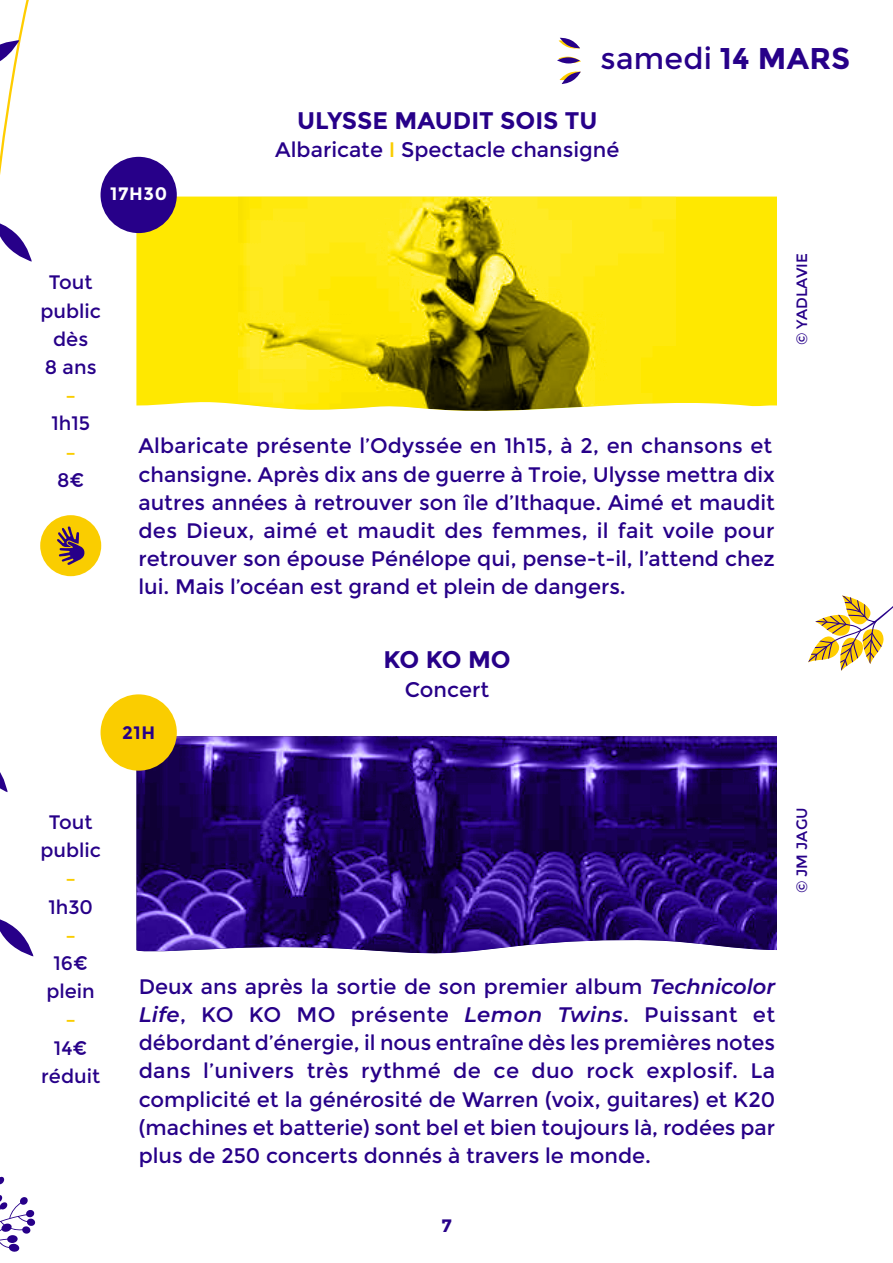
<style>
.page{position:relative;width:893px;height:1263px;background:#fff}
.page>*{position:absolute;margin:0;border:0;box-sizing:border-box;transform-origin:0 0}
.t1{font:30px "Montserrat";letter-spacing:.01em;color:#270089}
.t2{font:700 24px "Montserrat";color:#270089}
.t3{font:21px/28.2px "Montserrat";color:#270089}
.t4{font:19.5px/28.2px "Montserrat";color:#270089;text-align:center}
.t5{font:700 19.5px "Montserrat";color:#facd00}
.t6{font:700 18px "Montserrat";letter-spacing:.04em;color:#fff}
.t7{font:700 18px "Montserrat";color:#270089}
.t8{font:15px "Montserrat";color:#270089}
.s1{font-weight:700}
.s2{color:#facd00}
.s3{font-weight:600;font-style:italic}
</style>
<div class="page">
<svg style="left:558px;top:56px;width:23px;height:7px"></svg>
<svg style="left:559px;top:37px;width:21px;height:12px"></svg>
<svg style="left:557px;top:57px;width:23px;height:7px"></svg>
<svg style="left:560px;top:71px;width:21px;height:13px"></svg>
<div style="left:136px;top:197px;width:641px;height:210px;background:#ffe800"></div>
<img style="left:238px;top:197px;width:437px;height:214px">
<img style="left:136px;top:736px;width:641px;height:218px">
<div style="left:101px;top:694px;width:76px;height:77px;background:#facd00;border-radius:50%"></div>
<div style="left:101px;top:157px;width:76px;height:76px;background:#270089;border-radius:50%"></div>
<svg style="left:26px;top:1209px;width:9px;height:9px"></svg>
<div style="left:27px;top:1218px;width:8px;height:8px;background:#270089;border-radius:50%"></div>
<svg style="left:0;top:1176px;width:30px;height:76px"></svg>
<div style="left:40px;top:515px;width:61px;height:61px;background:#facd00;border-radius:50%"></div>
<svg style="left:57px;top:526px;width:28px;height:39px"></svg>
<svg style="left:0;top:0;width:55px;height:793px"></svg>
<svg style="left:0;top:919px;width:33px;height:37px"></svg>
<svg style="left:0;top:40px;width:19px;height:30px"></svg>
<svg style="left:0;top:221px;width:32px;height:41px"></svg>
<svg style="left:0;top:749px;width:8px;height:43px"></svg>
<svg style="left:808px;top:596px;width:85px;height:75px"></svg>
<p class="t6" style="left:110px;top:183px;width:59px">17H30</p>
<h1 class="t1" style="left:600px;top:42px;width:251px">samedi <span class="s1">14 MARS</span></h1>
<p class="t2" style="left:297px;top:106px;width:302px">ULYSSE MAUDIT SOIS TU</p>
<p class="t3" style="left:275px;top:136px;width:346px">Albaricate <span class="s2">I</span> Spectacle chansigné</p>
<p class="t4" style="left:40px;top:269px;width:62px">Tout public dès<br>8 ans</p>
<p class="t5" style="left:65px;top:384px;width:12px">–</p>
<p class="t4" style="left:51px;top:410px;width:40px">1h15</p>
<p class="t5" style="left:65px;top:440px;width:12px">–</p>
<p class="t4" style="left:57px;top:466px;width:29px">8€</p>
<p class="t8" style="left:793px;top:345px;width:94px;rotate:-90deg">© YADLAVIE</p>
<p class="t3" style="left:138px;top:432px;width:638px">Albaricate présente l’Odyssée en 1h15, à 2, en chansons et chansigne. Après dix ans de guerre à Troie, Ulysse mettra dix autres années à retrouver son île d’Ithaque. Aimé et maudit des Dieux, aimé et maudit des femmes, il fait voile pour retrouver son épouse Pénélope qui, pense-t-il, l’attend chez lui. Mais l’océan est grand et plein de dangers.</p>
<p class="t7" style="left:122px;top:722px;width:35px">21H</p>
<p class="t2" style="left:383px;top:646px;width:129px">KO KO MO</p>
<p class="t3" style="left:405px;top:675px;width:86px">Concert</p>
<p class="t4" style="left:40px;top:808px;width:62px">Tout public</p>
<p class="t5" style="left:65px;top:867px;width:12px">–</p>
<p class="t4" style="left:48px;top:893px;width:46px">1h30</p>
<p class="t5" style="left:65px;top:923px;width:12px">–</p>
<p class="t4" style="left:46px;top:949px;width:50px">16€ plein</p>
<p class="t5" style="left:65px;top:1008px;width:12px">–</p>
<p class="t4" style="left:41px;top:1034px;width:60px">14€ réduit</p>
<p class="t8" style="left:793px;top:893px;width:87px;rotate:-90deg">© JM JAGU</p>
<p class="t3" style="left:139px;top:972px;width:638px;text-align:justify">Deux ans après la sortie de son premier album <span class="s3">Technicolor Life</span>, KO KO MO présente <span class="s3">Lemon Twins</span>. Puissant et débordant d’énergie, il nous entraîne dès les premières notes dans l’univers très rythmé de ce duo rock explosif. La complicité et la générosité de Warren (voix, guitares) et K20 (machines et batterie) sont bel et bien toujours là, rodées par plus de 250 concerts donnés à travers le monde.</p>
<p class="t7" style="left:442px;top:1215px;width:12px">7</p>
</div>
